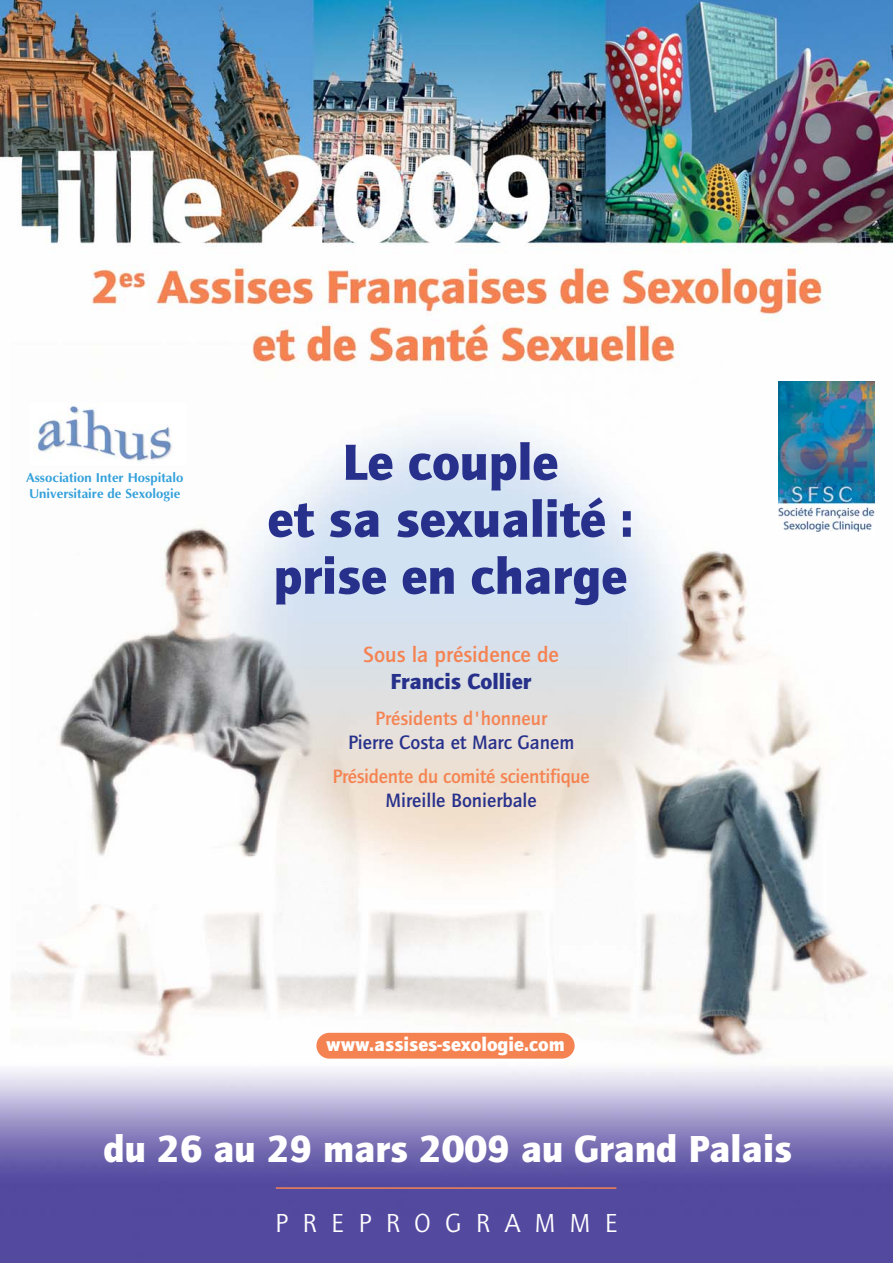
<style>
.page{position:relative;width:893px;height:1263px;background:#fff}
.page>*{position:absolute;margin:0;border:0;box-sizing:border-box;transform-origin:0 0}
.t1{font:900 52.5px/57px "Quay Itc T";color:#27318b;text-align:center}
.t2{font:900 39px "Quay Itc T";color:#fff}
.t3{font:27px "Quay Itc T";letter-spacing:.535em;color:#fff}
.t4{font:700 22.5px "Quay Itc T";color:#f58352}
.t5{font:900 22.5px "Quay Itc T";color:#27318b}
.t6{font:700 20.1px "Quay Itc T";letter-spacing:-.015em;color:#f58352}
.t7{font:700 20.1px "Quay Itc T";color:#27318b}
.t8{font:900 19.95px "Quay Itc T";color:#fff}
.t9{font:700 13.2px/16px "Optima";color:#34a1db}
</style>
<div class="page">
<img style="left:0;top:0;width:893px;height:1263px">
<div style="left:29px;top:403px;width:157px;height:61px;background:#fff"></div>
<img style="left:35px;top:406px;width:137px;height:56px">
<svg style="left:776px;top:380px;width:100px;height:153px"></svg>
<img style="left:778px;top:381px;width:96px;height:151px">
<hr style="left:276px;top:1187px;width:340px;height:2px;background:#f58352">
<div style="left:316px;top:1033px;width:259px;height:26px;background:#f58352;border-radius:13px"></div>
<p class="t9" style="left:26px;top:471px;width:159px">Association Inter Hospitalo<br>Universitaire de Sexologie</p>
<h1 class="t1" style="left:267px;top:436px;width:367px">Le couple<br>et sa sexualité : prise en charge</h1>
<h3 class="t4" style="left:363px;top:643px;width:197px">Sous la présidence de</h3>
<h3 class="t5" style="left:391px;top:671px;width:142px">Francis Collier</h3>
<h3 class="t6" style="left:375px;top:708px;width:173px">Présidents d'honneur</h3>
<h3 class="t7" style="left:348px;top:732px;width:228px">Pierre Costa et Marc Ganem</h3>
<h3 class="t6" style="left:332px;top:767px;width:259px">Présidente du comité scientifique</h3>
<h3 class="t7" style="left:385px;top:791px;width:153px">Mireille Bonierbale</h3>
<h3 class="t8" style="left:326px;top:1035px;width:240px">www.assises-sexologie.com</h3>
<h2 class="t2" style="left:103px;top:1131px;width:690px">du 26 au 29 mars 2009 au Grand Palais</h2>
<h3 class="t3" style="left:275px;top:1209px;width:344px">PREPROGRAMME</h3>
</div>
